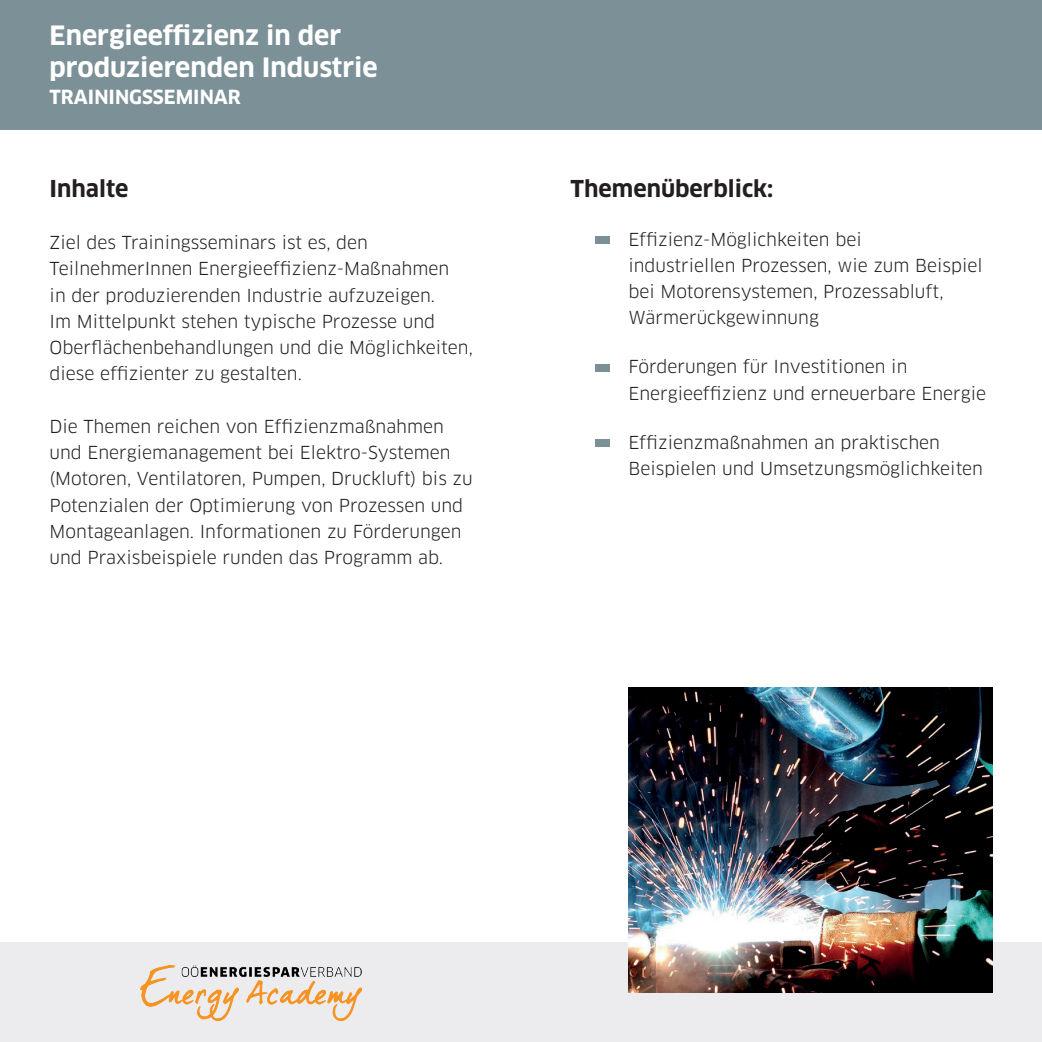
<style>
.page{position:relative;width:1042px;height:1042px;background:#fff}
.page>*{position:absolute;margin:0;border:0;box-sizing:border-box;transform-origin:0 0}
.t1{font:700 26.07px/32.2px "Clan Pro";color:#fff}
.t2{font:700 22.75px "Clan Pro";color:#231f20}
.t3{font:700 19.07px "Clan Pro";color:#fff}
.t4{font:17.5px/26.2px "Clan Pro";color:#231f20}
</style>
<div class="page">
<div style="left:0;top:942px;width:1042px;height:100px;background:#ececee"></div>
<div style="left:595px;top:237px;width:15px;height:7px;background:#7b9097"></div>
<div style="left:595px;top:364px;width:15px;height:7px;background:#7b9097"></div>
<div style="left:595px;top:440px;width:15px;height:7px;background:#7b9097"></div>
<div style="left:0;top:0;width:1042px;height:129px;background:#7b9097"></div>
<img style="left:141px;top:965px;width:220px;height:55px">
<img style="left:628px;top:688px;width:364px;height:304px">
<h1 class="t1" style="left:50px;top:19px;width:330px">Energieeffizienz in der produzierenden Industrie</h1>
<p class="t3" style="left:50px;top:85px;width:193px">TRAININGSSEMINAR</p>
<h2 class="t2" style="left:50px;top:175px;width:80px">Inhalte</h2>
<p class="t4" style="left:50px;top:229px;width:425px">Ziel des Trainingsseminars ist es, den TeilnehmerInnen Energieeffizienz-Maßnahmen<br>in der produzierenden Industrie aufzuzeigen.<br>Im Mittelpunkt stehen typische Prozesse und Oberflächenbehandlungen und die Möglichkeiten, diese effizienter zu gestalten.</p>
<p class="t4" style="left:50px;top:413px;width:424px">Die Themen reichen von Effizienzmaßnahmen und Energiemanagement bei Elektro-Systemen (Motoren, Ventilatoren, Pumpen, Druckluft) bis zu Potenzialen der Optimierung von Prozessen und Montageanlagen. Informationen zu Förderungen und Praxisbeispiele runden das Programm ab.</p>
<h2 class="t2" style="left:570px;top:175px;width:204px">Themenüberblick:</h2>
<p class="t4" style="left:628px;top:226px;width:356px">Effizienz-Möglichkeiten bei<br>industriellen Prozessen, wie zum Beispiel bei Motorensystemen, Prozessabluft, Wärmerückgewinnung</p>
<p class="t4" style="left:628px;top:354px;width:359px">Förderungen für Investitionen in<br>Energieeffizienz und erneuerbare Energie</p>
<p class="t4" style="left:628px;top:429px;width:356px">Effizienzmaßnahmen an praktischen<br>Beispielen und Umsetzungsmöglichkeiten</p>
</div>
